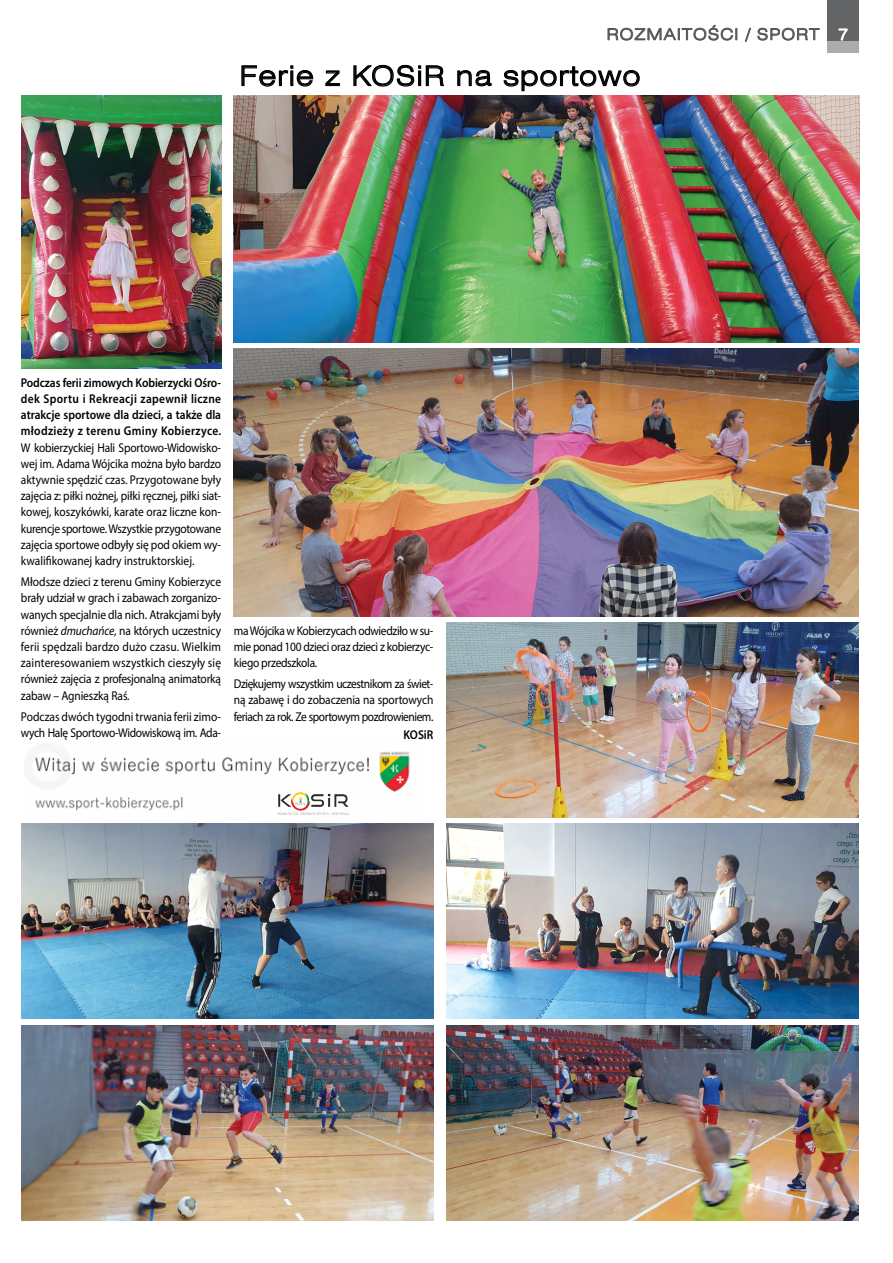
<style>
.page{position:relative;width:893px;height:1263px;background:#fff}
.page>*{position:absolute;margin:0;border:0;box-sizing:border-box;transform-origin:0 0}
.t1{font:27px "Swis 721 Lt Ex EU";letter-spacing:.05em;color:#000}
.t2{font:15.75px "Swis 721 Lt Ex EU";letter-spacing:.075em;color:#58595b}
.t3{font:12.75px/16.2px "Myriad Pro";letter-spacing:-.02em;color:#000;text-align:justify;scale:.9 1}
.t4{font:600 12.75px/16.2px "Myriad Pro";letter-spacing:.015em;color:#000;text-align:justify;scale:.9 1}
.s1{color:#fff}
.s2{font-style:italic}
</style>
<div class="page">
<svg style="left:241px;top:65px;width:73px;height:22px"></svg>
<svg style="left:325px;top:70px;width:15px;height:17px"></svg>
<svg style="left:353px;top:64px;width:93px;height:32px"></svg>
<svg style="left:457px;top:70px;width:35px;height:17px"></svg>
<svg style="left:503px;top:66px;width:137px;height:26px"></svg>
<img style="left:35px;top:751px;width:375px;height:60px">
<img style="left:278px;top:793px;width:71px;height:22px">
<img style="left:234px;top:349px;width:625px;height:267px">
<img style="left:446px;top:824px;width:413px;height:195px">
<img style="left:21px;top:824px;width:413px;height:195px">
<img style="left:21px;top:1025px;width:413px;height:195px">
<img style="left:446px;top:1025px;width:413px;height:195px">
<img style="left:447px;top:622px;width:412px;height:195px">
<img style="left:22px;top:96px;width:199px;height:272px">
<img style="left:234px;top:96px;width:625px;height:246px">
<div style="left:827px;top:40px;width:32px;height:13px;background:#abacad"></div>
<div style="left:827px;top:0;width:32px;height:40px;background:#636466"></div>
<svg style="left:838px;top:28px;width:10px;height:13px"></svg>
<svg style="left:607px;top:25px;width:130px;height:16px"></svg>
<svg style="left:745px;top:27px;width:75px;height:15px"></svg>
<p class="t2" style="left:607px;top:25px;width:243px">ROZMAITOŚCI / SPORT <span class="s1">7</span></p>
<h1 class="t1" style="left:240px;top:60px;width:402px">Ferie z KOSiR na sportowo</h1>
<p class="t4" style="left:21px;top:374px;width:224px">Podczas ferii zimowych Kobierzycki Ośro&shy;dek Sportu i Rekreacji zapewnił liczne atrakcje sportowe dla dzieci, a także dla młodzieży z terenu Gminy Kobierzyce.</p>
<p class="t3" style="left:21px;top:439px;width:224px">W kobierzyckiej Hali Sportowo-Widowisko&shy;wej im. Adama Wójcika można było bardzo aktywnie spędzić czas. Przygotowane były zajęcia z: piłki nożnej, piłki ręcznej, piłki siat&shy;kowej, koszykówki, karate oraz liczne kon&shy;kurencje sportowe. Wszystkie przygotowane zajęcia sportowe odbyły się pod okiem wy&shy;kwalifikowanej kadry instruktorskiej.</p>
<p class="t3" style="left:21px;top:573px;width:224px">Młodsze dzieci z terenu Gminy Kobierzyce brały udział w grach i zabawach zorganizo&shy;wanych specjalnie dla nich. Atrakcjami były również <span class="s2">dmuchańce</span>, na których uczestnicy ferii spędzali bardzo dużo czasu. Wielkim zainteresowaniem wszystkich cieszyły się również zajęcia z profesjonalną animatorką zabaw – Agnieszką Raś.</p>
<p class="t3" style="left:21px;top:708px;width:224px">Podczas dwóch tygodni trwania ferii zimo&shy;wych Halę Sportowo-Widowiskową im. Ada-</p>
<p class="t3" style="left:234px;top:622px;width:223px">ma Wójcika w Kobierzycach odwiedziło w su&shy;mie ponad 100 dzieci oraz dzieci z kobierzyc&shy;kiego przedszkola.</p>
<p class="t3" style="left:234px;top:675px;width:223px">Dziękujemy wszystkim uczestnikom za świet&shy;ną zabawę i do zobaczenia na sportowych feriach za rok. Ze sportowym pozdrowieniem.</p>
<p class="t4" style="left:404px;top:726px;width:35px">KOSiR</p>
</div>
